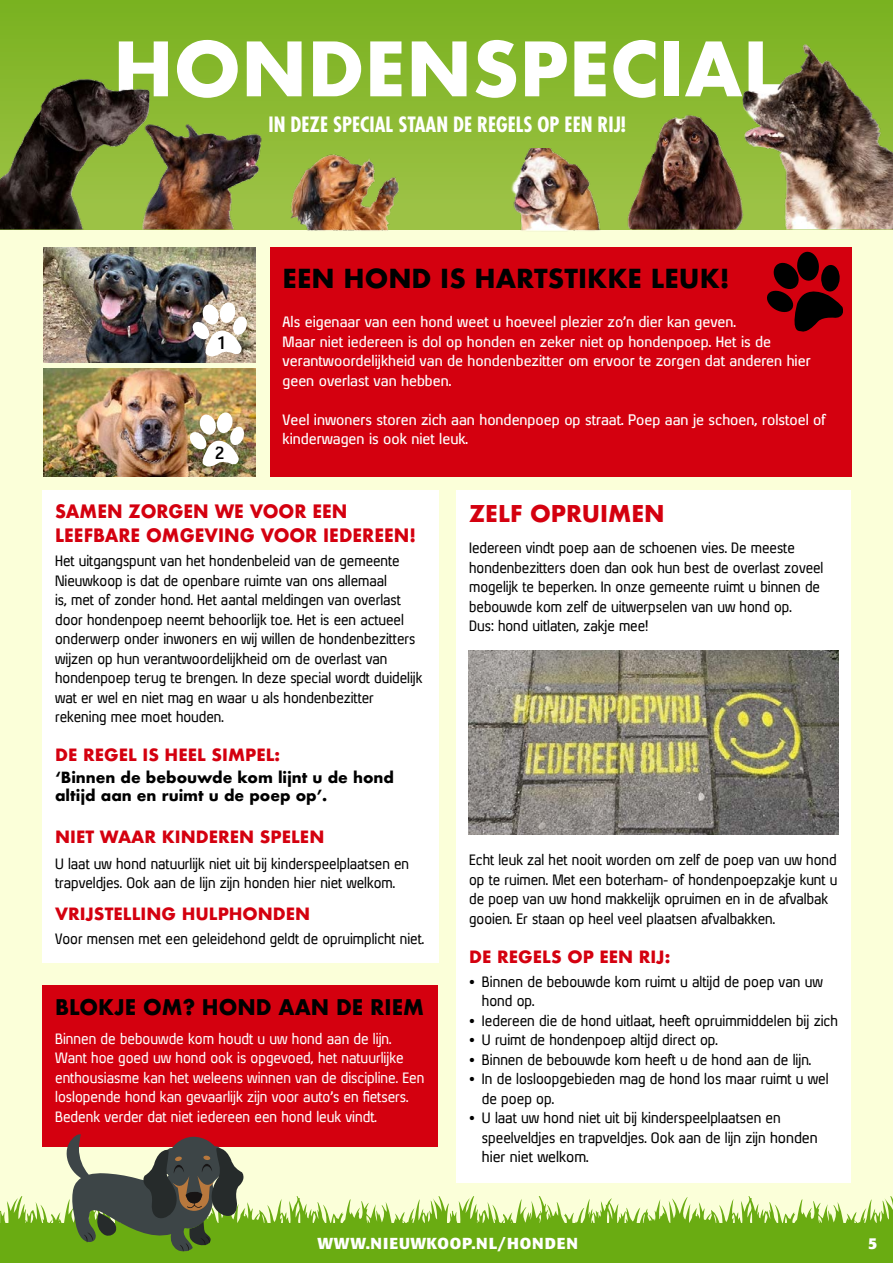
<style>
.page{position:relative;width:893px;height:1263px;background:#fbffd9}
.page>*{position:absolute;margin:0;border:0;box-sizing:border-box;transform-origin:0 0}
.t1{font:700 72.75px "Futura";color:#fff}
.t2{font:700 25.5px "Futura";color:#000}
.t3{font:700 22.5px "Futura";color:#d4000f}
.t4{font:700 21px "Futura";color:#000;scale:.96 1}
.t5{font:700 condensed 20.55px "Futura";color:#fff}
.t6{font:700 18px/24px "Futura";color:#d4000f;scale:.95 1}
.t7{font:700 16.8px "Xenu";color:#000}
.t8{font:700 16.5px "Futura";color:#d4000f}
.t9{font:700 15.75px "Formata";letter-spacing:.05em;color:#fff}
.t10{font:700 15px/18px "Futura";color:#000}
.t11{font:14.25px/19.5px "Xenu";color:#000;scale:.95 1}
.t12{font:14.25px/19.5px "Xenu";color:#000;scale:.96 1}
.t13{font:600 14.25px/19.5px "Xenu";color:#fff}
.t14{font:14.25px/19.5px "Xenu";color:#fff;scale:.96 1}
</style>
<div class="page">
<div style="left:0;top:0;width:893px;height:230px;background:linear-gradient(to bottom,#79b21f,#9fc348)"></div>
<img style="left:623px;top:106px;width:117px;height:124px">
<div style="left:0;top:1224px;width:893px;height:39px;background:#6aac12"></div>
<div style="left:42px;top:491px;width:397px;height:472px;background:#fff"></div>
<div style="left:42px;top:985px;width:396px;height:161px;background:#d4000f"></div>
<div style="left:270px;top:247px;width:582px;height:230px;background:#d4000f"></div>
<img style="left:43px;top:369px;width:213px;height:108px">
<div style="left:456px;top:491px;width:395px;height:692px;background:#fff"></div>
<img style="left:469px;top:650px;width:369px;height:184px">
<img style="left:43px;top:247px;width:213px;height:116px">
<img style="left:0;top:74px;width:149px;height:156px">
<img style="left:740px;top:0;width:153px;height:230px">
<svg style="left:767px;top:251px;width:76px;height:81px"></svg>
<img style="left:192px;top:302px;width:56px;height:57px">
<svg style="left:0;top:1134px;width:893px;height:118px"></svg>
<img style="left:189px;top:412px;width:56px;height:57px">
<img style="left:137px;top:119px;width:127px;height:111px">
<img style="left:287px;top:149px;width:322px;height:82px">
<h1 class="t1" style="left:113px;top:16px;width:670px">HONDENSPECIAL</h1>
<h3 class="t5" style="left:269px;top:111px;width:359px">IN DEZE SPECIAL STAAN DE REGELS OP EEN RIJ!</h3>
<p class="t7" style="left:218px;top:332px;width:8px">1</p>
<p class="t7" style="left:215px;top:443px;width:11px">2</p>
<h2 class="t2" style="left:283px;top:260px;width:449px">EEN HOND IS HARTSTIKKE LEUK!</h2>
<p class="t13" style="left:283px;top:312px;width:530px">Als eigenaar van een hond weet u hoeveel plezier zo’n dier kan geven.<br>Maar niet iedereen is dol op honden en zeker niet op hondenpoep. Het is de verantwoordelijkheid van de hondenbezitter om ervoor te zorgen dat anderen hier geen overlast van hebben.</p>
<p class="t13" style="left:283px;top:409px;width:545px">Veel inwoners storen zich aan hondenpoep op straat. Poep aan je schoen, rolstoel of kinderwagen is ook niet leuk.</p>
<p class="t6" style="left:55px;top:499px;width:381px">SAMEN ZORGEN WE VOOR EEN<br>LEEFBARE OMGEVING VOOR IEDEREEN!</p>
<p class="t11" style="left:55px;top:551px;width:388px">Het uitgangspunt van het hondenbeleid van de gemeente Nieuwkoop is dat de openbare ruimte van ons allemaal<br>is, met of zonder hond. Het aantal meldingen van overlast door hondenpoep neemt behoorlijk toe. Het is een actueel onderwerp onder inwoners en wij willen de hondenbezitters wijzen op hun verantwoordelijkheid om de overlast van hondenpoep terug te brengen. In deze special wordt duidelijk wat er wel en niet mag en waar u als hondenbezitter rekening mee moet houden.</p>
<p class="t8" style="left:55px;top:743px;width:227px">DE REGEL IS HEEL SIMPEL:</p>
<p class="t10" style="left:55px;top:769px;width:340px">‘Binnen de bebouwde kom lijnt u de hond altijd aan en ruimt u de poep op’.</p>
<p class="t8" style="left:55px;top:825px;width:271px">NIET WAAR KINDEREN SPELEN</p>
<p class="t11" style="left:55px;top:853px;width:374px">U laat uw hond natuurlijk niet uit bij kinderspeelplaatsen en trapveldjes. Ook aan de lijn zijn honden hier niet welkom.</p>
<p class="t8" style="left:55px;top:902px;width:257px">VRIJSTELLING HULPHONDEN</p>
<p class="t11" style="left:55px;top:929px;width:390px">Voor mensen met een geleidehond geldt de opruimplicht niet.</p>
<h3 class="t4" style="left:55px;top:992px;width:386px">BLOKJE OM? HOND AAN DE RIEM</h3>
<p class="t14" style="left:55px;top:1028px;width:386px">Binnen de bebouwde kom houdt u uw hond aan de lijn.<br>Want hoe goed uw hond ook is opgevoed, het natuurlijke enthousiasme kan het weleens winnen van de discipline. Een loslopende hond kan gevaarlijk zijn voor auto’s en fietsers.<br>Bedenk verder dat niet iedereen een hond leuk vindt.</p>
<h3 class="t3" style="left:469px;top:497px;width:197px">ZELF OPRUIMEN</h3>
<p class="t11" style="left:469px;top:538px;width:374px">Iedereen vindt poep aan de schoenen vies. De meeste hondenbezitters doen dan ook hun best de overlast zoveel mogelijk te beperken. In onze gemeente ruimt u binnen de bebouwde kom zelf de uitwerpselen van uw hond op.<br>Dus: hond uitlaten, zakje mee!</p>
<p class="t11" style="left:469px;top:850px;width:389px">Echt leuk zal het nooit worden om zelf de poep van uw hond op te ruimen. Met een boterham- of hondenpoepzakje kunt u de poep van uw hond makkelijk opruimen en in de afvalbak gooien. Er staan op heel veel plaatsen afvalbakken.</p>
<p class="t8" style="left:469px;top:945px;width:203px">DE REGELS OP EEN RIJ:</p>
<p class="t12" style="left:482px;top:971px;width:357px;text-indent:-13px">• Binnen de bebouwde kom ruimt u altijd de poep van uw hond op.</p>
<p class="t12" style="left:469px;top:1010px;width:386px">• Iedereen die de hond uitlaat, heeft opruimmiddelen bij zich</p>
<p class="t12" style="left:469px;top:1030px;width:261px">• U ruimt de hondenpoep altijd direct op.</p>
<p class="t12" style="left:469px;top:1049px;width:358px">• Binnen de bebouwde kom heeft u de hond aan de lijn.</p>
<p class="t12" style="left:482px;top:1069px;width:363px;text-indent:-13px">• In de losloopgebieden mag de hond los maar ruimt u wel de poep op.</p>
<p class="t12" style="left:482px;top:1108px;width:351px;text-indent:-13px">• U laat uw hond niet uit bij kinderspeelplaatsen en speelveldjes en trapveldjes. Ook aan de lijn zijn honden hier niet welkom.</p>
<p class="t9" style="left:317px;top:1233px;width:262px">WWW.NIEUWKOOP.NL/HONDEN</p>
<p class="t9" style="left:868px;top:1233px;width:11px">5</p>
</div>
